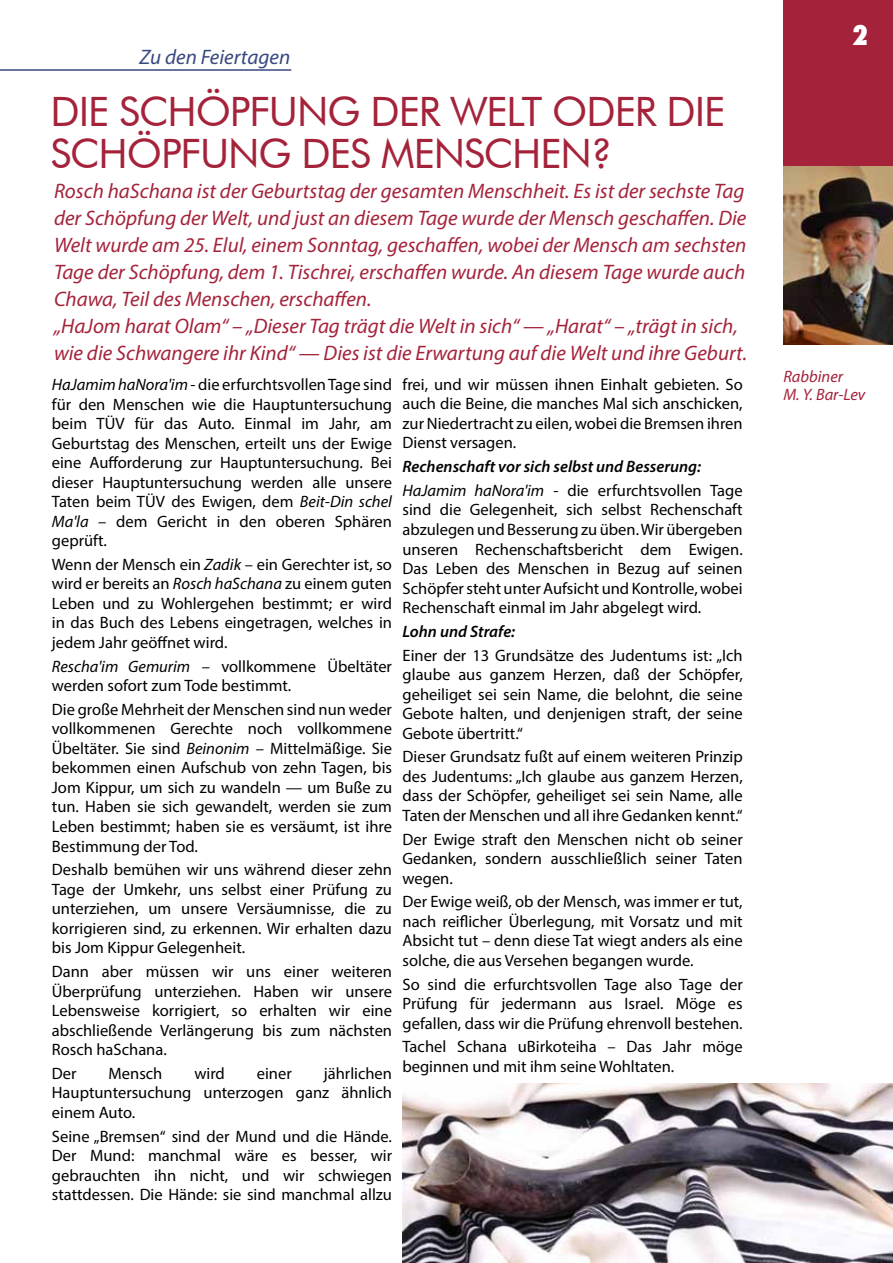
<style>
.page{position:relative;width:893px;height:1263px;background:#fff}
.page>*{position:absolute;margin:0;border:0;box-sizing:border-box;transform-origin:0 0}
.t1{font:40.5px/42px "Futura BT";letter-spacing:-.025em;color:#a4233b}
.t2{font:800 condensed 27px "Futura";color:#fff}
.t3{font:italic 21px/27px "Myriad Pro";color:#a4233b}
.t4{font:italic 21px "Myriad Pro";color:#384880}
.t5{font:16.5px/19.5px "Myriad Pro";color:#000;text-align:justify}
.t6{font:italic 600 16.5px/23.7px "Myriad Pro";color:#000}
.t7{font:italic 16.5px/18px "Myriad Pro";color:#a4233b}
.s1{font-style:italic}
.s2{font-weight:400}
.s3{font-weight:400;font-style:normal}
</style>
<div class="page">
<hr style="left:0;top:815px;width:1px;height:448px;background:#d6e5e9">
<hr style="left:0;top:69px;width:291px;height:2px;background:#384880">
<div style="left:783px;top:0;width:110px;height:167px;background:#a4233b"></div>
<img style="left:783px;top:167px;width:110px;height:177px">
<img style="left:403px;top:1083px;width:490px;height:180px">
<p class="t4" style="left:139px;top:44px;width:152px">Zu den Feiertagen</p>
<h1 class="t1" style="left:50px;top:90px;width:676px">DIE SCHÖPFUNG DER WELT ODER DIE<br>SCHÖPFUNG DES MENSCHEN?</h1>
<p class="t3" style="left:54px;top:177px;width:695px">Rosch haSchana ist der Geburtstag der gesamten Menschheit. Es ist der sechste Tag der Schöpfung der Welt, und just an diesem Tage wurde der Mensch geschaffen. Die Welt wurde am 25. Elul, einem Sonntag, geschaffen, wobei der Mensch am sechsten Tage der Schöpfung, dem 1. Tischrei, erschaffen wurde. An diesem Tage wurde auch Chawa, Teil des Menschen, erschaffen.<br>„HaJom harat Olam“ – „Dieser Tag trägt die Welt in sich“ — „Harat“ – „trägt in sich, wie die Schwangere ihr Kind“ — Dies ist die Erwartung auf die Welt und ihre Geburt.</p>
<p class="t5" style="left:52px;top:375px;width:342px"><span class="s1">HaJamim haNora'im</span> - die erfurchtsvollen Tage sind für den Menschen wie die Hauptuntersuchung beim TÜV für das Auto. Einmal im Jahr, am Geburtstag des Menschen, erteilt uns der Ewige eine Aufforderung zur Hauptuntersuchung. Bei dieser Hauptuntersuchung werden alle unsere Taten beim TÜV des Ewigen, dem <span class="s1">Beit-Din schel Ma'la</span> – dem Gericht in den oberen Sphären geprüft.</p>
<p class="t5" style="left:52px;top:554px;width:342px">Wenn der Mensch ein <span class="s1">Zadik</span> – ein Gerechter ist, so wird er bereits an <span class="s1">Rosch haSchana</span> zu einem guten Leben und zu Wohlergehen bestimmt; er wird in das Buch des Lebens eingetragen, welches in jedem Jahr geöffnet wird.</p>
<p class="t5" style="left:52px;top:656px;width:342px"><span class="s1">Rescha'im Gemurim</span> – vollkommene Übeltäter werden sofort zum Tode bestimmt.</p>
<p class="t5" style="left:52px;top:699px;width:342px">Die große Mehrheit der Menschen sind nun weder vollkommenen Gerechte noch vollkommene Übeltäter. Sie sind <span class="s1">Beinonim</span> – Mittelmäßige. Sie bekommen einen Aufschub von zehn Tagen, bis Jom Kippur, um sich zu wandeln — um Buße zu tun. Haben sie sich gewandelt, werden sie zum Leben bestimmt; haben sie es versäumt, ist ihre Bestimmung der Tod.</p>
<p class="t5" style="left:52px;top:860px;width:342px">Deshalb bemühen wir uns während dieser zehn Tage der Umkehr, uns selbst einer Prüfung zu unterziehen, um unsere Versäumnisse, die zu korrigieren sind, zu erkennen. Wir erhalten dazu bis Jom Kippur Gelegenheit.</p>
<p class="t5" style="left:52px;top:961px;width:342px">Dann aber müssen wir uns einer weiteren Überprüfung unterziehen. Haben wir unsere Lebensweise korrigiert, so erhalten wir eine abschließende Verlängerung bis zum nächsten Rosch haSchana.</p>
<p class="t5" style="left:52px;top:1063px;width:26px">Der</p>
<p class="t5" style="left:109px;top:1063px;width:55px">Mensch</p>
<p class="t5" style="left:194px;top:1063px;width:32px">wird</p>
<p class="t5" style="left:257px;top:1063px;width:36px">einer</p>
<p class="t5" style="left:403px;top:374px;width:342px">frei, und wir müssen ihnen Einhalt gebieten. So auch die Beine, die manches Mal sich anschicken, zur Niedertracht zu eilen, wobei die Bremsen ihren Dienst versagen.</p>
<p class="t6" style="left:403px;top:454px;width:342px">Rechenschaft vor sich selbst und Besserung:<br><span class="s2">HaJamim haNora'im</span> <span class="s3">- die erfurchtsvollen Tage</span></p>
<p class="t5" style="left:403px;top:500px;width:342px">sind die Gelegenheit, sich selbst Rechenschaft abzulegen und Besserung zu üben. Wir übergeben unseren Rechenschaftsbericht dem Ewigen.<br>Das Leben des Menschen in Bezug auf seinen Schöpfer steht unter Aufsicht und Kontrolle, wobei Rechenschaft einmal im Jahr abgelegt wird.</p>
<p class="t6" style="left:403px;top:619px;width:114px">Lohn und Strafe:</p>
<p class="t5" style="left:403px;top:645px;width:342px">Einer der 13 Grundsätze des Judentums ist: „Ich glaube aus ganzem Herzen, daß der Schöpfer, geheiliget sei sein Name, die belohnt, die seine Gebote halten, und denjenigen straft, der seine Gebote übertritt.“</p>
<p class="t5" style="left:403px;top:747px;width:342px">Dieser Grundsatz fußt auf einem weiteren Prinzip des Judentums: „Ich glaube aus ganzem Herzen, dass der Schöpfer, geheiliget sei sein Name, alle Taten der Menschen und all ihre Gedanken kennt.“</p>
<p class="t5" style="left:403px;top:829px;width:342px">Der Ewige straft den Menschen nicht ob seiner Gedanken, sondern ausschließlich seiner Taten wegen.</p>
<p class="t5" style="left:403px;top:892px;width:342px">Der Ewige weiß, ob der Mensch, was immer er tut, nach reiflicher Überlegung, mit Vorsatz und mit Absicht tut – denn diese Tat wiegt anders als eine solche, die aus Versehen begangen wurde.</p>
<p class="t5" style="left:402px;top:974px;width:342px">So sind die erfurchtsvollen Tage also Tage der Prüfung für jedermann aus Israel. Möge es gefallen, dass wir die Prüfung ehrenvoll bestehen.</p>
<p class="t5" style="left:402px;top:1037px;width:342px">Tachel Schana uBirkoteiha – Das Jahr möge beginnen und mit ihm seine Wohltaten.</p>
<p class="t5" style="left:52px;top:1063px;width:342px;text-indent:272px">jährlichen Hauptuntersuchung unterzogen ganz ähnlich einem Auto.</p>
<p class="t5" style="left:52px;top:1126px;width:342px">Seine „Bremsen“ sind der Mund und die Hände.<br>Der Mund: manchmal wäre es besser, wir gebrauchten ihn nicht, und wir schwiegen stattdessen. Die Hände: sie sind manchmal allzu</p>
<h2 class="t2" style="left:852px;top:16px;width:18px">2</h2>
<p class="t7" style="left:783px;top:367px;width:83px">Rabbiner<br>M. Y. Bar-Lev</p>
</div>
